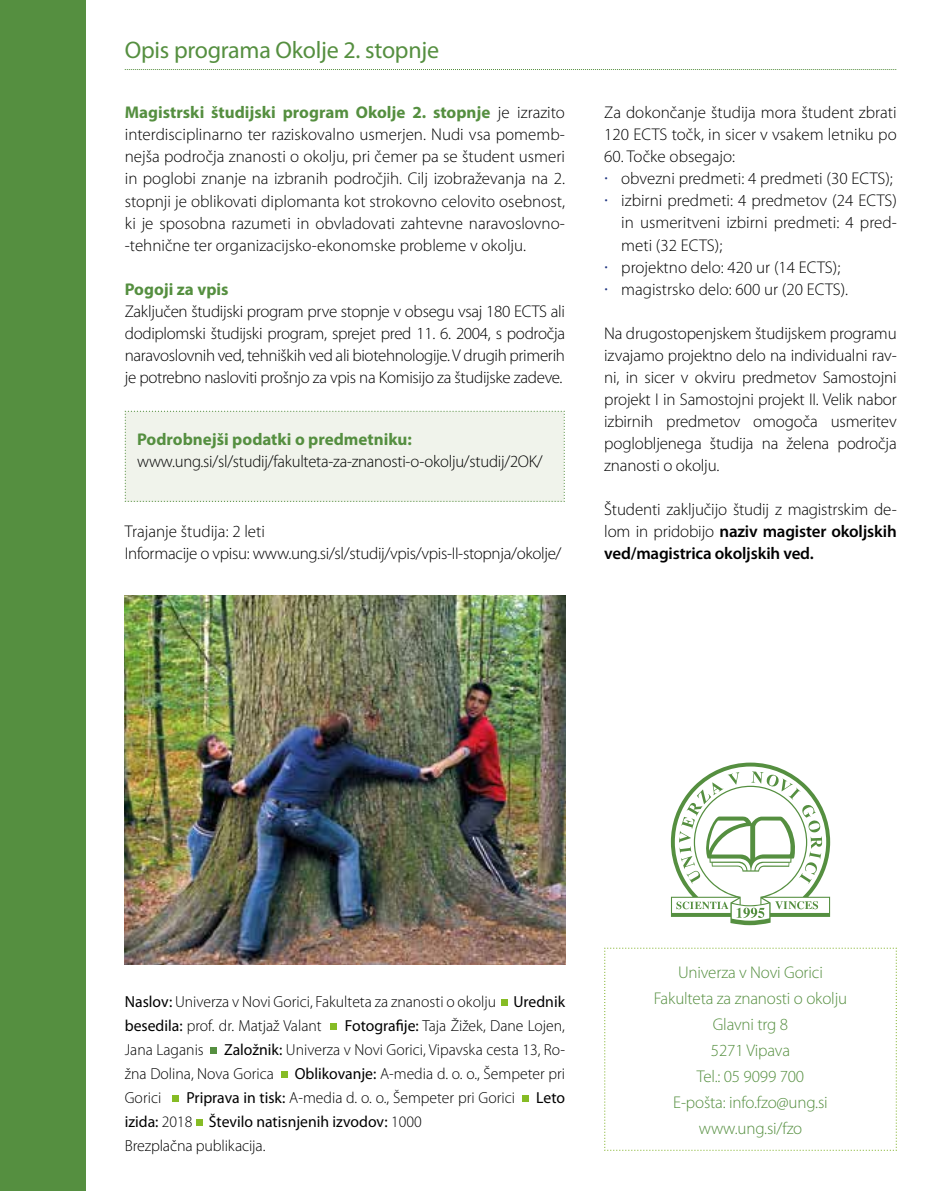
<style>
.page{position:relative;width:936px;height:1191px;background:#fff}
.page>*{position:absolute;margin:0;border:0;box-sizing:border-box;transform-origin:0 0}
.t1{font:24px "Myriad Pro";letter-spacing:-.01em;color:#558f40}
.t2{font:300 17px/22px "Myriad Pro";color:#000;text-align:justify}
.t3{font:300 17px/26px "Myriad Pro";letter-spacing:-.01em;color:#558f40;text-align:center}
.t4{font:300 17px/22px "Myriad Pro";letter-spacing:-.02em;color:#000}
.t5{font:700 17px "Myriad Pro";color:#558f40}
.t6{font:300 16px/24px "Myriad Pro";color:#000}
.t7{font:16px/24px "Myriad Pro";color:#000}
.s1{font-weight:700;color:#558f40}
.s2{font-weight:400;color:#1e3480}
.s3{font-weight:600}
.s4{font-weight:400}
.s5{font-weight:300}
</style>
<div class="page">
<svg style="left:604px;top:947px;width:293px;height:204px"></svg>
<svg style="left:502px;top:999px;width:6px;height:6px"></svg>
<svg style="left:330px;top:1023px;width:6px;height:6px"></svg>
<svg style="left:211px;top:1047px;width:6px;height:6px"></svg>
<svg style="left:281px;top:1071px;width:6px;height:6px"></svg>
<svg style="left:173px;top:1095px;width:6px;height:6px"></svg>
<svg style="left:522px;top:1095px;width:6px;height:6px"></svg>
<svg style="left:196px;top:1119px;width:6px;height:6px"></svg>
<div style="left:0;top:0;width:85px;height:1191px;background:#558f40"></div>
<svg style="left:125px;top:69px;width:771px;height:1px"></svg>
<div style="left:124px;top:410px;width:441px;height:92px;background:#f0f3eb"></div>
<img style="left:125px;top:595px;width:440px;height:369px">
<svg style="left:670px;top:762px;width:160px;height:163px"></svg>
<h1 class="t1" style="left:125px;top:35px;width:316px">Opis programa Okolje 2. stopnje</h1>
<p class="t2" style="left:125px;top:102px;width:442px"><span class="s1">Magistrski študijski program Okolje 2. stopnje</span> je izrazito interdisciplinarno ter raziskovalno usmerjen. Nudi vsa pomemb&shy;nejša področja znanosti o okolju, pri čemer pa se študent usmeri in poglobi znanje na izbranih področjih. Cilj izobraževanja na 2. stopnji je oblikovati diplomanta kot strokovno celovito osebnost, ki je sposobna razumeti in obvladovati zahtevne naravoslovno--tehnične ter organizacijsko-ekonomske probleme v okolju.</p>
<p class="t5" style="left:125px;top:278px;width:105px">Pogoji za vpis</p>
<p class="t2" style="left:125px;top:300px;width:442px">Zaključen študijski program prve stopnje v obsegu vsaj 180 ECTS ali dodiplomski študijski program, sprejet pred 11. 6. 2004, s področja naravoslovnih ved, tehniških ved ali biotehnologije. V drugih primerih je potrebno nasloviti prošnjo za vpis na Komisijo za študijske zadeve.</p>
<p class="t5" style="left:137px;top:428px;width:276px">Podrobnejši podatki o predmetniku:</p>
<p class="t2" style="left:137px;top:450px;width:407px">www.ung.si/sl/studij/fakulteta-za-znanosti-o-okolju/studij/2OK/</p>
<p class="t4" style="left:125px;top:520px;width:438px">Trajanje študija: 2 leti<br>Informacije o vpisu: www.ung.si/sl/studij/vpis/vpis-II-stopnja/okolje/</p>
<p class="t2" style="left:604px;top:102px;width:294px">Za dokončanje študija mora študent zbrati<br>120 ECTS točk, in sicer v vsakem letniku po</p>
<p class="t2" style="left:604px;top:146px;width:132px">60. Točke obsegajo:</p>
<p class="t2" style="left:604px;top:168px;width:290px"><span class="s2">·</span> obvezni predmeti: 4 predmeti (30 ECTS);</p>
<p class="t2" style="left:604px;top:190px;width:294px"><span class="s2">·</span> izbirni predmeti: 4 predmetov (24 ECTS)</p>
<p class="t2" style="left:621px;top:212px;width:277px">in usmeritveni izbirni predmeti: 4 pred-</p>
<p class="t2" style="left:621px;top:234px;width:102px">meti (32 ECTS);</p>
<p class="t2" style="left:604px;top:256px;width:237px"><span class="s2">·</span> projektno delo: 420 ur (14 ECTS);</p>
<p class="t2" style="left:604px;top:278px;width:245px"><span class="s2">·</span> magistrsko delo: 600 ur (20 ECTS).</p>
<p class="t2" style="left:604px;top:322px;width:294px">Na drugostopenjskem študijskem programu izvajamo projektno delo na individualni rav&shy;ni, in sicer v okviru predmetov Samostojni projekt I in Samostojni projekt II. Velik nabor izbirnih predmetov omogoča usmeritev poglobljenega študija na želena področja znanosti o okolju.</p>
<p class="t2" style="left:604px;top:498px;width:294px">Študenti zaključijo študij z magistrskim de&shy;lom in pridobijo <span class="s3">naziv magister okoljskih ved/magistrica okoljskih ved.</span></p>
<p class="t6" style="left:125px;top:989px;width:441px"><span class="s4">Naslov:</span> Univerza v Novi Gorici, Fakulteta za znanosti o okolju <span class="s4">Urednik besedila:</span> prof. dr. Matjaž Valant</p>
<p class="t6" style="left:345px;top:1013px;width:221px"><span class="s4">Fotografije:</span> Taja Žižek, Dane Lojen,</p>
<p class="t6" style="left:125px;top:1037px;width:442px;text-indent:99px"><span class="s4">Založnik:</span> Univerza v Novi Gorici, Vipavska cesta 13, Ro&shy;žna Dolina, Nova Gorica</p>
<p class="t6" style="left:125px;top:1037px;width:80px">Jana Laganis</p>
<p class="t6" style="left:295px;top:1061px;width:272px"><span class="s4">Oblikovanje:</span> A-media d. o. o., Šempeter pri</p>
<p class="t6" style="left:125px;top:1085px;width:38px">Gorici</p>
<p class="t6" style="left:186px;top:1085px;width:330px"><span class="s4">Priprava in tisk:</span> A-media d. o. o., Šempeter pri Gorici</p>
<p class="t7" style="left:536px;top:1085px;width:30px">Leto</p>
<p class="t7" style="left:125px;top:1109px;width:298px">izida: <span class="s5">2018</span> Število natisnjenih izvodov: <span class="s5">1000<br>Brezplačna publikacija.</span></p>
<p class="t3" style="left:653px;top:958px;width:195px">Univerza v Novi Gorici<br>Fakulteta za znanosti o okolju<br>Glavni trg 8<br>5271 Vipava<br>Tel.: 05 9099 700<br>E-pošta: info.fzo@ung.si www.ung.si/fzo</p>
</div>
